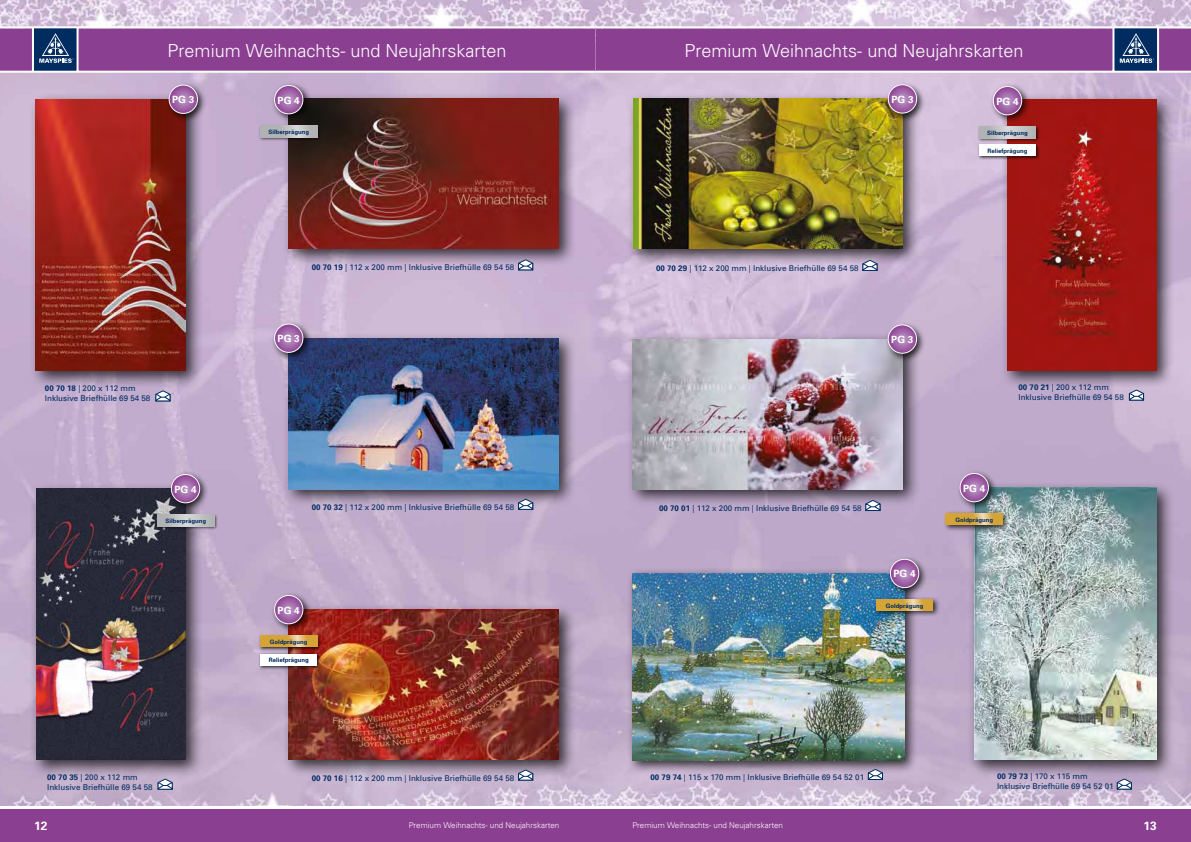
<style>
.page{position:relative;width:1191px;height:842px;background:#fff}
.page>*{position:absolute;margin:0;border:0;box-sizing:border-box;transform-origin:0 0}
.t1{font:300 18px "Univers";color:#fff}
.t2{font:700 12px "Univers";color:#fff}
.t3{font:700 10px "Univers";color:#fff}
.t4{font:8px/10px "Univers";color:#002c61}
.t5{font:300 8px "Univers";color:#fff}
.t6{font:700 6px "Univers";color:#002c61}
.s1{font-weight:700}
</style>
<div class="page">
<img style="left:0;top:0;width:1191px;height:806px">
<hr style="left:0;top:71px;width:595px;height:2px;background:#fff">
<hr style="left:0;top:26px;width:595px;height:2px;background:#fff">
<svg style="left:0;top:28px;width:1191px;height:43px;background:#864491"></svg>
<div style="left:0;top:809px;width:1191px;height:33px;background:#8b3f91"></div>
<hr style="left:1112px;top:28px;width:2px;height:44px;background:#fff">
<hr style="left:1157px;top:28px;width:2px;height:44px;background:#fff">
<hr style="left:595px;top:71px;width:596px;height:2px;background:#fff">
<hr style="left:595px;top:26px;width:596px;height:2px;background:#fff">
<div style="left:28px;top:92px;width:175px;height:296px;background:#000;opacity:.75"></div>
<img style="left:36px;top:99px;width:149px;height:271px">
<div style="left:165px;top:81px;width:41px;height:41px;background:#000;opacity:.75"></div>
<svg style="left:169px;top:85px;width:28px;height:28px"></svg>
<div style="left:169px;top:85px;width:29px;height:29px;border:1px solid #fff;border-radius:50%"></div>
<svg style="left:156px;top:391px;width:14px;height:10px"></svg>
<div style="left:281px;top:91px;width:294px;height:175px;background:#000;opacity:.75"></div>
<img style="left:289px;top:99px;width:269px;height:150px">
<div style="left:271px;top:82px;width:41px;height:41px;background:#000;opacity:.75"></div>
<svg style="left:274px;top:85px;width:29px;height:29px"></svg>
<div style="left:274px;top:85px;width:29px;height:29px;border:1px solid #fff;border-radius:50%"></div>
<div style="left:259px;top:124px;width:63px;height:18px;background:#000;opacity:.75"></div>
<svg style="left:260px;top:126px;width:57px;height:11px"></svg>
<svg style="left:518px;top:260px;width:15px;height:10px"></svg>
<div style="left:625px;top:91px;width:294px;height:175px;background:#000;opacity:.75"></div>
<img style="left:633px;top:99px;width:269px;height:150px">
<div style="left:884px;top:81px;width:41px;height:41px;background:#000;opacity:.75"></div>
<svg style="left:888px;top:85px;width:28px;height:28px"></svg>
<div style="left:887px;top:84px;width:30px;height:30px;border:1px solid #fff;border-radius:50%"></div>
<svg style="left:862px;top:260px;width:15px;height:11px"></svg>
<div style="left:625px;top:332px;width:294px;height:175px;background:#000;opacity:.75"></div>
<img style="left:633px;top:339px;width:269px;height:150px">
<div style="left:884px;top:321px;width:41px;height:41px;background:#000;opacity:.75"></div>
<svg style="left:888px;top:325px;width:28px;height:28px"></svg>
<div style="left:887px;top:324px;width:30px;height:30px;border:1px solid #fff;border-radius:50%"></div>
<svg style="left:865px;top:500px;width:15px;height:11px"></svg>
<div style="left:626px;top:568px;width:292px;height:205px;background:#000;opacity:.75"></div>
<img style="left:632px;top:573px;width:272px;height:187px">
<div style="left:873px;top:596px;width:66px;height:21px;background:#000;opacity:.75"></div>
<svg style="left:876px;top:599px;width:57px;height:12px"></svg>
<div style="left:886px;top:555px;width:41px;height:41px;background:#000;opacity:.75"></div>
<svg style="left:890px;top:559px;width:28px;height:29px"></svg>
<div style="left:890px;top:559px;width:29px;height:29px;border:1px solid #fff;border-radius:50%"></div>
<svg style="left:868px;top:769px;width:14px;height:11px"></svg>
<div style="left:966px;top:480px;width:208px;height:297px;background:#000;opacity:.75"></div>
<img style="left:974px;top:488px;width:182px;height:272px">
<div style="left:943px;top:511px;width:66px;height:21px;background:#000;opacity:.75"></div>
<svg style="left:946px;top:514px;width:56px;height:11px"></svg>
<div style="left:956px;top:470px;width:41px;height:41px;background:#000;opacity:.75"></div>
<svg style="left:960px;top:473px;width:28px;height:29px"></svg>
<div style="left:959px;top:473px;width:30px;height:29px;border:1px solid #fff;border-radius:50%"></div>
<svg style="left:1117px;top:779px;width:14px;height:10px"></svg>
<div style="left:281px;top:602px;width:294px;height:175px;background:#000;opacity:.75"></div>
<img style="left:289px;top:610px;width:269px;height:149px">
<div style="left:271px;top:592px;width:41px;height:41px;background:#000;opacity:.75"></div>
<svg style="left:274px;top:595px;width:29px;height:29px"></svg>
<div style="left:274px;top:595px;width:29px;height:29px;border:1px solid #fff;border-radius:50%"></div>
<div style="left:259px;top:634px;width:63px;height:17px;background:#000;opacity:.75"></div>
<svg style="left:260px;top:636px;width:57px;height:11px"></svg>
<svg style="left:518px;top:770px;width:15px;height:10px"></svg>
<div style="left:281px;top:331px;width:294px;height:176px;background:#000;opacity:.75"></div>
<img style="left:289px;top:339px;width:269px;height:150px">
<div style="left:271px;top:320px;width:41px;height:42px;background:#000;opacity:.75"></div>
<svg style="left:274px;top:324px;width:29px;height:28px"></svg>
<div style="left:274px;top:323px;width:29px;height:30px;border:1px solid #fff;border-radius:50%"></div>
<svg style="left:518px;top:499px;width:15px;height:11px"></svg>
<div style="left:29px;top:481px;width:174px;height:296px;background:#000;opacity:.75"></div>
<img style="left:36px;top:489px;width:149px;height:271px">
<div style="left:167px;top:471px;width:41px;height:41px;background:#000;opacity:.75"></div>
<svg style="left:171px;top:474px;width:29px;height:29px"></svg>
<div style="left:171px;top:474px;width:29px;height:29px;border:1px solid #fff;border-radius:50%"></div>
<svg style="left:158px;top:779px;width:14px;height:11px"></svg>
<div style="left:156px;top:513px;width:63px;height:18px;background:#000;opacity:.75"></div>
<svg style="left:157px;top:515px;width:57px;height:11px"></svg>
<div style="left:1000px;top:92px;width:174px;height:296px;background:#000;opacity:.75"></div>
<img style="left:1007px;top:100px;width:149px;height:271px">
<div style="left:989px;top:83px;width:41px;height:41px;background:#000;opacity:.75"></div>
<svg style="left:993px;top:86px;width:28px;height:29px"></svg>
<div style="left:992px;top:86px;width:30px;height:29px;border:1px solid #fff;border-radius:50%"></div>
<div style="left:977px;top:125px;width:63px;height:18px;background:#000;opacity:.75"></div>
<svg style="left:979px;top:127px;width:56px;height:11px"></svg>
<svg style="left:1129px;top:390px;width:14px;height:11px"></svg>
<div style="left:259px;top:652px;width:63px;height:18px;background:#000;opacity:.75"></div>
<div style="left:260px;top:654px;width:57px;height:11px;background:#fff"></div>
<div style="left:977px;top:143px;width:63px;height:17px;background:#000;opacity:.75"></div>
<div style="left:979px;top:145px;width:56px;height:11px;background:#fff"></div>
<h1 class="t1" style="left:168px;top:40px;width:340px">Premium Weihnachts- und Neujahrskarten</h1>
<h1 class="t1" style="left:684px;top:40px;width:340px">Premium Weihnachts- und Neujahrskarten</h1>
<p class="t3" style="left:172px;top:94px;width:24px">PG 3</p>
<p class="t4" style="left:45px;top:384px;width:107px"><span class="s1">00 70 18</span> | 200 x 112 mm<br>Inklusive Briefhülle 69 54 58</p>
<p class="t3" style="left:174px;top:483px;width:24px">PG 4</p>
<p class="t6" style="left:165px;top:517px;width:42px">Silberprägung</p>
<p class="t4" style="left:47px;top:772px;width:107px"><span class="s1">00 70 35</span> | 200 x 112 mm<br>Inklusive Briefhülle 69 54 58</p>
<p class="t3" style="left:278px;top:94px;width:24px">PG 4</p>
<p class="t6" style="left:268px;top:128px;width:42px">Silberprägung</p>
<p class="t4" style="left:312px;top:263px;width:204px"><span class="s1">00 70 19</span> | 112 x 200 mm | Inklusive Briefhülle 69 54 58</p>
<p class="t3" style="left:278px;top:333px;width:24px">PG 3</p>
<p class="t4" style="left:312px;top:502px;width:204px"><span class="s1">00 70 32</span> | 112 x 200 mm | Inklusive Briefhülle 69 54 58</p>
<p class="t3" style="left:278px;top:604px;width:24px">PG 4</p>
<p class="t6" style="left:270px;top:638px;width:39px">Goldprägung</p>
<p class="t6" style="left:269px;top:656px;width:42px">Reliefprägung</p>
<p class="t4" style="left:312px;top:773px;width:204px"><span class="s1">00 70 16</span> | 112 x 200 mm | Inklusive Briefhülle 69 54 58</p>
<p class="t3" style="left:891px;top:93px;width:24px">PG 3</p>
<p class="t3" style="left:996px;top:95px;width:24px">PG 4</p>
<p class="t6" style="left:987px;top:129px;width:42px">Silberprägung</p>
<p class="t6" style="left:987px;top:147px;width:42px">Reliefprägung</p>
<p class="t4" style="left:656px;top:263px;width:204px"><span class="s1">00 70 29</span> | 112 x 200 mm | Inklusive Briefhülle 69 54 58</p>
<p class="t3" style="left:891px;top:333px;width:24px">PG 3</p>
<p class="t4" style="left:1018px;top:383px;width:107px"><span class="s1">00 70 21</span> | 200 x 112 mm<br>Inklusive Briefhülle 69 54 58</p>
<p class="t4" style="left:659px;top:503px;width:204px"><span class="s1">00 70 01</span> | 112 x 200 mm | Inklusive Briefhülle 69 54 58</p>
<p class="t3" style="left:893px;top:568px;width:24px">PG 4</p>
<p class="t6" style="left:885px;top:602px;width:39px">Goldprägung</p>
<p class="t3" style="left:963px;top:482px;width:24px">PG 4</p>
<p class="t6" style="left:955px;top:516px;width:39px">Goldprägung</p>
<p class="t4" style="left:650px;top:772px;width:215px"><span class="s1">00 79 74</span> | 115 x 170 mm | Inklusive Briefhülle 69 54 52 01</p>
<p class="t4" style="left:997px;top:772px;width:118px"><span class="s1">00 79 73</span> | 170 x 115 mm<br>Inklusive Briefhülle 69 54 52 01</p>
<h2 class="t2" style="left:34px;top:818px;width:15px">12</h2>
<p class="t5" style="left:409px;top:821px;width:152px">Premium Weihnachts- und Neujahrskarten</p>
<p class="t5" style="left:632px;top:821px;width:152px">Premium Weihnachts- und Neujahrskarten</p>
<h2 class="t2" style="left:1143px;top:818px;width:15px">13</h2>
</div>
